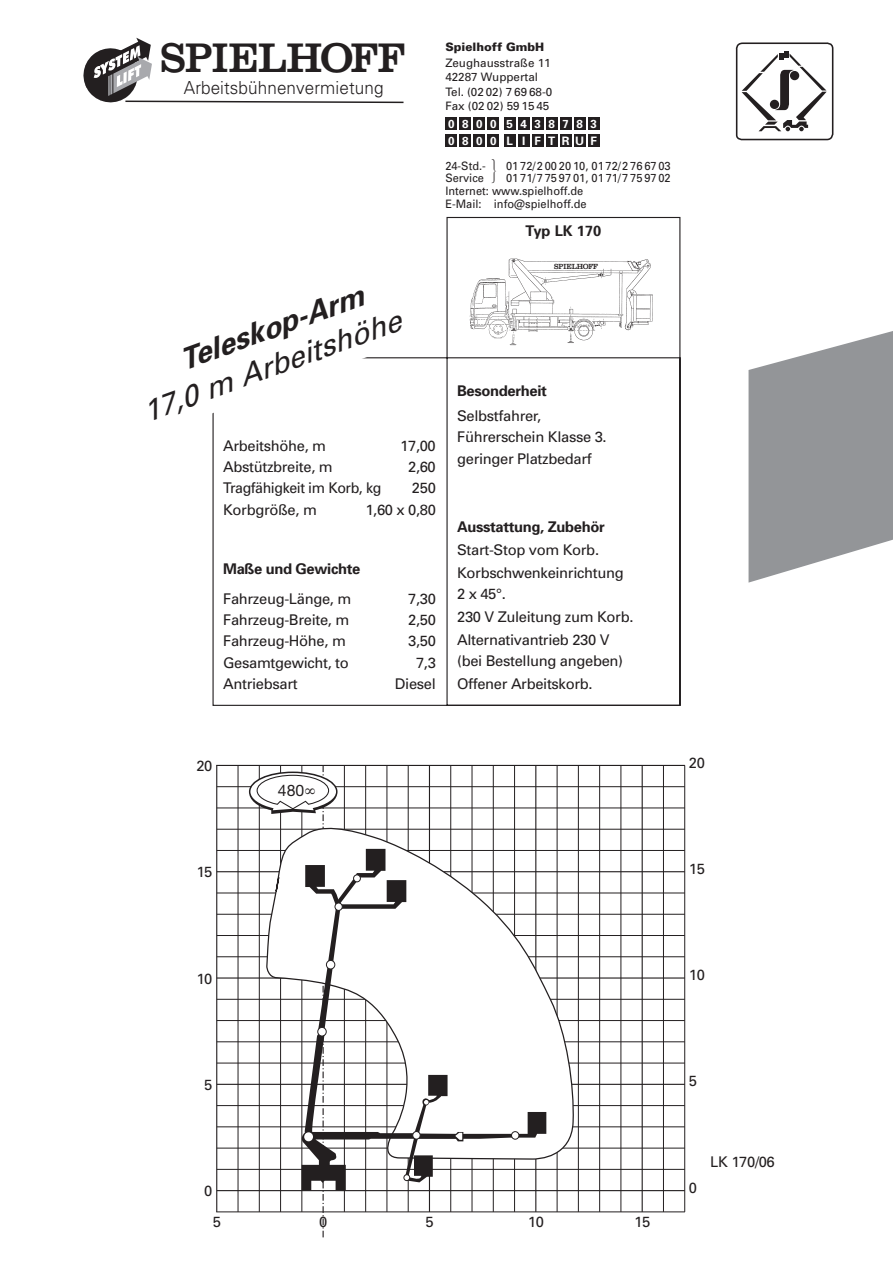
<style>
.page{position:relative;width:893px;height:1263px;background:#fff}
.page>*{position:absolute;margin:0;border:0;box-sizing:border-box;transform-origin:0 0}
.t1{font:42.9px "Clarendon";letter-spacing:-.005em;color:#231f20;scale:.95 1}
.t2{font:italic 29.55px "Univers";color:#231f20}
.t3{font:italic 700 29.55px "Univers";color:#231f20}
.t4{font:27px "European Pi Two";color:#231f20}
.t5{font:300 18px "Univers";letter-spacing:.005em;color:#231f20;scale:.95 1}
.t6{font:15.75px "Helvetica Neue";color:#231f20}
.t7{font:14.7px/23.4px "Univers";letter-spacing:-.02em;color:#231f20}
.t8{font:700 14.7px "Univers";letter-spacing:-.02em;color:#231f20}
.t9{font:14.7px "Univers";letter-spacing:-.02em;color:#231f20;scale:.96 1}
.t10{font:11.7px/12.8px "Univers";color:#231f20;scale:.95 1}
.t11{font:11.7px/14.2px "Univers";color:#231f20}
.t12{font:700 11.7px/17px "Univers";letter-spacing:.65em;color:#fff}
.t13{font:900 11.7px "Univers";color:#231f20}
.t14{font:7.65px "Clarendon";letter-spacing:-.005em;color:#231f20;scale:.95 1}
</style>
<div class="page">
<svg style="left:212px;top:216px;width:469px;height:490px"></svg>
<hr style="left:217px;top:1190px;width:467px;height:1px;background:#231f20">
<hr style="left:217px;top:1169px;width:467px;height:1px;background:#231f20">
<hr style="left:217px;top:1148px;width:467px;height:1px;background:#231f20">
<hr style="left:217px;top:1127px;width:467px;height:1px;background:#231f20">
<hr style="left:217px;top:1105px;width:467px;height:1px;background:#231f20">
<hr style="left:217px;top:1084px;width:467px;height:1px;background:#231f20">
<hr style="left:217px;top:1063px;width:467px;height:1px;background:#231f20">
<hr style="left:217px;top:1042px;width:467px;height:1px;background:#231f20">
<hr style="left:217px;top:1020px;width:467px;height:1px;background:#231f20">
<hr style="left:217px;top:999px;width:467px;height:1px;background:#231f20">
<hr style="left:217px;top:977px;width:467px;height:2px;background:#231f20">
<hr style="left:217px;top:957px;width:467px;height:1px;background:#231f20">
<hr style="left:217px;top:935px;width:467px;height:1px;background:#231f20">
<hr style="left:217px;top:914px;width:467px;height:1px;background:#231f20">
<hr style="left:217px;top:893px;width:467px;height:1px;background:#231f20">
<hr style="left:217px;top:871px;width:467px;height:1px;background:#231f20">
<hr style="left:216px;top:765px;width:469px;height:1px;background:#231f20">
<hr style="left:217px;top:850px;width:467px;height:1px;background:#231f20">
<hr style="left:217px;top:829px;width:467px;height:1px;background:#231f20">
<hr style="left:217px;top:808px;width:467px;height:1px;background:#231f20">
<hr style="left:217px;top:786px;width:467px;height:1px;background:#231f20">
<hr style="left:216px;top:1212px;width:469px;height:1px;background:#231f20">
<hr style="left:238px;top:765px;width:1px;height:447px;background:#231f20">
<hr style="left:684px;top:765px;width:1px;height:447px;background:#231f20">
<svg style="left:748px;top:331px;width:144px;height:252px"></svg>
<hr style="left:408px;top:765px;width:1px;height:447px;background:#231f20">
<hr style="left:450px;top:765px;width:1px;height:447px;background:#231f20">
<hr style="left:472px;top:765px;width:1px;height:447px;background:#231f20">
<hr style="left:493px;top:765px;width:1px;height:447px;background:#231f20">
<hr style="left:514px;top:765px;width:1px;height:447px;background:#231f20">
<hr style="left:557px;top:765px;width:1px;height:447px;background:#231f20">
<hr style="left:663px;top:765px;width:1px;height:447px;background:#231f20">
<hr style="left:578px;top:765px;width:1px;height:447px;background:#231f20">
<hr style="left:599px;top:765px;width:1px;height:447px;background:#231f20">
<hr style="left:620px;top:765px;width:1px;height:447px;background:#231f20">
<hr style="left:216px;top:765px;width:1px;height:447px;background:#231f20">
<hr style="left:429px;top:765px;width:1px;height:447px;background:#231f20">
<hr style="left:535px;top:765px;width:1px;height:447px;background:#231f20">
<hr style="left:641px;top:765px;width:1px;height:447px;background:#231f20">
<svg style="left:406px;top:821px;width:168px;height:339px"></svg>
<svg style="left:406px;top:849px;width:140px;height:341px"></svg>
<div style="left:403px;top:1174px;width:7px;height:7px;background:#fff;border:1px solid #231f20;border-radius:50%"></div>
<svg style="left:455px;top:1133px;width:7px;height:7px"></svg>
<div style="left:511px;top:1131px;width:8px;height:9px;background:#fff;border:1px solid #231f20;border-radius:50%"></div>
<svg style="left:424px;top:1100px;width:4px;height:5px"></svg>
<div style="left:412px;top:1131px;width:8px;height:8px;background:#fff;border:1px solid #231f20;border-radius:50%"></div>
<svg style="left:212px;top:260px;width:214px;height:182px"></svg>
<svg style="left:249px;top:766px;width:157px;height:471px"></svg>
<svg style="left:735px;top:42px;width:99px;height:99px"></svg>
<div style="left:790px;top:71px;width:9px;height:9px;background:#231f20;border-radius:50%"></div>
<svg style="left:769px;top:100px;width:10px;height:9px"></svg>
<div style="left:503px;top:117px;width:12px;height:13px;background:#231f20"></div>
<div style="left:487px;top:117px;width:12px;height:13px;background:#231f20"></div>
<div style="left:473px;top:117px;width:12px;height:13px;background:#231f20"></div>
<div style="left:459px;top:117px;width:12px;height:13px;background:#231f20"></div>
<div style="left:445px;top:117px;width:12px;height:13px;background:#231f20"></div>
<div style="left:487px;top:134px;width:12px;height:13px;background:#231f20"></div>
<div style="left:473px;top:134px;width:12px;height:13px;background:#231f20"></div>
<div style="left:459px;top:134px;width:12px;height:13px;background:#231f20"></div>
<div style="left:445px;top:134px;width:12px;height:13px;background:#231f20"></div>
<div style="left:517px;top:117px;width:12px;height:13px;background:#231f20"></div>
<div style="left:531px;top:117px;width:12px;height:13px;background:#231f20"></div>
<div style="left:545px;top:117px;width:12px;height:13px;background:#231f20"></div>
<div style="left:559px;top:117px;width:12px;height:13px;background:#231f20"></div>
<div style="left:574px;top:117px;width:11px;height:13px;background:#231f20"></div>
<div style="left:588px;top:117px;width:11px;height:13px;background:#231f20"></div>
<div style="left:503px;top:134px;width:12px;height:13px;background:#231f20"></div>
<div style="left:517px;top:134px;width:12px;height:13px;background:#231f20"></div>
<div style="left:531px;top:134px;width:12px;height:13px;background:#231f20"></div>
<div style="left:545px;top:134px;width:12px;height:13px;background:#231f20"></div>
<div style="left:559px;top:134px;width:12px;height:13px;background:#231f20"></div>
<div style="left:574px;top:134px;width:11px;height:13px;background:#231f20"></div>
<div style="left:588px;top:134px;width:11px;height:13px;background:#231f20"></div>
<svg style="left:83px;top:38px;width:321px;height:66px"></svg>
<h1 class="t1" style="left:160px;top:43px;width:259px">SPIELHOFF</h1>
<p class="t5" style="left:184px;top:81px;width:212px">Arbeitsbühnenvermietung</p>
<h2 class="t3" style="left:176px;top:350px;width:195px;rotate:-20deg">Teleskop-Arm</h2>
<h2 class="t2" style="left:139px;top:403px;width:275px;rotate:-20deg">17,0 m Arbeitshöhe</h2>
<p class="t7" style="left:223px;top:435px;width:104px">Arbeitshöhe, m</p>
<p class="t7" style="left:400px;top:435px;width:37px">17,00</p>
<p class="t7" style="left:223px;top:456px;width:111px">Abstützbreite, m</p>
<p class="t7" style="left:408px;top:456px;width:29px">2,60</p>
<p class="t9" style="left:223px;top:483px;width:166px">Tragfähigkeit im Korb, kg</p>
<p class="t7" style="left:412px;top:478px;width:25px">250</p>
<p class="t7" style="left:223px;top:499px;width:95px">Korbgröße, m</p>
<p class="t7" style="left:365px;top:499px;width:72px">1,60 x 0,80</p>
<p class="t8" style="left:223px;top:563px;width:139px">Maße und Gewichte</p>
<p class="t7" style="left:223px;top:588px;width:130px">Fahrzeug-Länge, m</p>
<p class="t7" style="left:408px;top:588px;width:29px">7,30</p>
<p class="t7" style="left:223px;top:610px;width:128px">Fahrzeug-Breite, m</p>
<p class="t7" style="left:408px;top:610px;width:29px">2,50</p>
<p class="t7" style="left:223px;top:631px;width:124px">Fahrzeug-Höhe, m</p>
<p class="t7" style="left:408px;top:631px;width:29px">3,50</p>
<p class="t7" style="left:223px;top:652px;width:127px">Gesamtgewicht, to</p>
<p class="t7" style="left:416px;top:652px;width:21px">7,3</p>
<p class="t7" style="left:223px;top:673px;width:76px">Antriebsart</p>
<p class="t7" style="left:395px;top:673px;width:42px">Diesel</p>
<p class="t13" style="left:445px;top:43px;width:100px">Spielhoff GmbH</p>
<p class="t11" style="left:445px;top:57px;width:108px">Zeughausstraße 11<br>42287 Wuppertal<br>Tel. (02 02) 7 69 68-0<br>Fax (02 02) 59 15 45</p>
<p class="t12" style="left:448px;top:117px;width:66px">0800 5<br>0800</p>
<p class="t12" style="left:506px;top:117px;width:92px;text-align:right">438783<br>L I FTRUF</p>
<h3 class="t4" style="left:491px;top:153px;width:7px">-</h3>
<p class="t10" style="left:445px;top:160px;width:44px">24-Std.-</p>
<p class="t10" style="left:506px;top:160px;width:175px">01 72/2 00 20 10, 01 72/2 76 67 03</p>
<p class="t10" style="left:445px;top:173px;width:42px">Service</p>
<p class="t10" style="left:445px;top:173px;width:239px;text-indent:61px">01 71/7 75 97 01, 01 71/7 75 97 02<br>Internet: www.spielhoff.de<br>E-Mail: info@spielhoff.de</p>
<p class="t8" style="left:525px;top:225px;width:77px">Typ LK 170</p>
<p class="t14" style="left:554px;top:264px;width:48px">SPIELHOFF</p>
<p class="t8" style="left:457px;top:385px;width:91px">Besonderheit</p>
<p class="t7" style="left:457px;top:406px;width:151px;line-height:21.3px">Selbstfahrer,<br>Führerschein Klasse 3. geringer Platzbedarf</p>
<p class="t8" style="left:457px;top:521px;width:149px">Ausstattung, Zubehör</p>
<p class="t7" style="left:457px;top:539px;width:168px">Start-Stop vom Korb.<br>Korbschwenkeinrichtung</p>
<p class="t7" style="left:457px;top:583px;width:178px">2 x 45°.<br>230 V Zuleitung zum Korb.<br>Alternativantrieb 230 V</p>
<p class="t7" style="left:457px;top:650px;width:167px">(bei Bestellung angeben)<br>Offener Arbeitskorb.</p>
<p class="t7" style="left:196px;top:756px;width:18px">20</p>
<p class="t7" style="left:196px;top:862px;width:18px">15</p>
<p class="t6" style="left:278px;top:785px;width:39px">480∞</p>
<p class="t7" style="left:689px;top:752px;width:18px">20</p>
<p class="t7" style="left:689px;top:858px;width:18px">15</p>
<p class="t7" style="left:196px;top:968px;width:18px">10</p>
<p class="t7" style="left:689px;top:965px;width:18px">10</p>
<p class="t7" style="left:204px;top:1074px;width:10px">5</p>
<p class="t7" style="left:204px;top:1181px;width:10px">0</p>
<p class="t7" style="left:213px;top:1211px;width:10px">5</p>
<p class="t7" style="left:319px;top:1211px;width:10px">0</p>
<p class="t7" style="left:425px;top:1211px;width:10px">5</p>
<p class="t7" style="left:528px;top:1211px;width:18px">10</p>
<p class="t7" style="left:634px;top:1211px;width:18px">15</p>
<p class="t7" style="left:689px;top:1071px;width:10px">5</p>
<p class="t7" style="left:689px;top:1177px;width:10px">0</p>
<p class="t7" style="left:710px;top:1152px;width:66px">LK 170/06</p>
</div>
